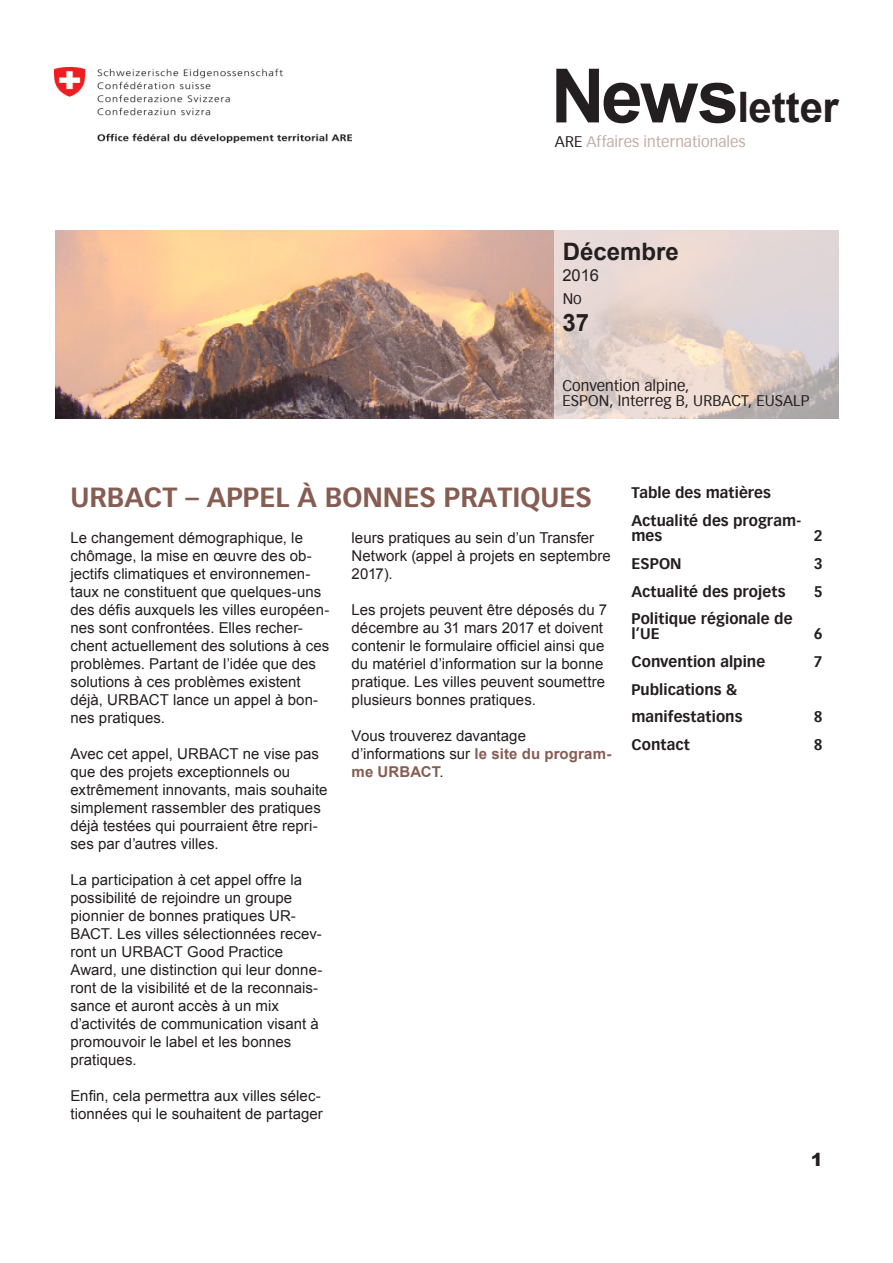
<style>
.page{position:relative;width:893px;height:1263px;background:#fff}
.page>*{position:absolute;margin:0;border:0;box-sizing:border-box;transform-origin:0 0}
.t1{font:700 42px "Arial";color:#231f20}
.Überschrift__nicht_i{font:700 27px "Vectora LH";color:#865d53}
.t2{font:700 24px "Arial";color:#231f20}
.t3{font:900 18px "Arial";color:#231f20}
.t4{font:16.5px "Arial";color:#231f20}
.Fliesstext{font:15px/18px "Arial";letter-spacing:.005em;color:#231f20}
.Inhaltsverzeichnis{font:700 15px/15px "Vectora LH";letter-spacing:.005em;color:#231f20}
.Kontakt_bei_Projekte{font:15px "Vectora LH";letter-spacing:.005em;color:#231f20}
.Kontakt_bei_Projekte-2{font:15px "Vectora LH";letter-spacing:.005em;color:#c3ada5}
.s1{font-size:75px}
.s2{color:#231f20}
.s3{font-weight:700;color:#865d53}
</style>
<div class="page">
<img style="left:54px;top:68px;width:298px;height:74px">
<img style="left:55px;top:230px;width:500px;height:189px">
<svg style="left:555px;top:230px;width:284px;height:189px;background:#e0d2cd"></svg>
<h1 class="t1" style="left:551px;top:80px;width:290px"><span class="s1">News</span>letter</h1>
<p class="Kontakt_bei_Projekte-2" style="left:555px;top:133px;width:192px"><span class="s2">ARE</span> Affaires internationales</p>
<p class="t2" style="left:563px;top:235px;width:118px">Décembre</p>
<p class="t4" style="left:562px;top:264px;width:38px">2016</p>
<p class="t2" style="left:562px;top:307px;width:28px">37</p>
<p class="Kontakt_bei_Projekte" style="left:563px;top:290px;width:21px">No</p>
<p class="Kontakt_bei_Projekte" style="left:562px;top:377px;width:128px">Convention alpine,</p>
<p class="Kontakt_bei_Projekte" style="left:562px;top:392px;width:249px">ESPON, Interreg B, URBACT, EUSALP</p>
<p class="Überschrift__nicht_i" style="left:70px;top:481px;width:523px">URBACT – APPEL À BONNES PRATIQUES</p>
<p class="Fliesstext" style="left:70px;top:529px;width:261px">Le changement démographique, le chômage, la mise en œuvre des ob&shy;jectifs climatiques et environnemen&shy;taux ne constituent que quelques-uns des défis auxquels les villes européen&shy;nes sont confrontées. Elles recher&shy;chent actuellement des solutions à ces problèmes. Partant de l’idée que des solutions à ces problèmes existent déjà, URBACT lance un appel à bon&shy;nes pratiques.</p>
<p class="Fliesstext" style="left:70px;top:745px;width:259px">Avec cet appel, URBACT ne vise pas que des projets exceptionnels ou extrêmement innovants, mais souhaite simplement rassembler des pratiques déjà testées qui pourraient être repri&shy;ses par d’autres villes.</p>
<p class="Fliesstext" style="left:70px;top:871px;width:253px">La participation à cet appel offre la possibilité de rejoindre un groupe pionnier de bonnes pratiques UR-BACT. Les villes sélectionnées recev&shy;ront un URBACT Good Practice Award, une distinction qui leur donne&shy;ront de la visibilité et de la reconnais&shy;sance et auront accès à un mix d’activités de communication visant à promouvoir le label et les bonnes pratiques.</p>
<p class="Fliesstext" style="left:70px;top:1087px;width:254px">Enfin, cela permettra aux villes sélec&shy;tionnées qui le souhaitent de partager</p>
<p class="Fliesstext" style="left:352px;top:529px;width:261px">leurs pratiques au sein d’un Transfer<br>Network (appel à projets en septembre<br>2017).</p>
<p class="Fliesstext" style="left:352px;top:601px;width:257px">Les projets peuvent être déposés du 7 décembre au 31 mars 2017 et doivent contenir le formulaire officiel ainsi que du matériel d’information sur la bonne pratique. Les villes peuvent soumettre plusieurs bonnes pratiques.</p>
<p class="Fliesstext" style="left:352px;top:727px;width:261px">Vous trouverez davantage d’informations sur <span class="s3">le site du program&shy;me URBACT</span>.</p>
<p class="Inhaltsverzeichnis" style="left:631px;top:485px;width:141px">Table des matières</p>
<p class="Inhaltsverzeichnis" style="left:631px;top:513px;width:171px">Actualité des program&shy;mes</p>
<p class="Inhaltsverzeichnis" style="left:814px;top:528px;width:10px">2</p>
<p class="Inhaltsverzeichnis" style="left:631px;top:556px;width:52px">ESPON</p>
<p class="Inhaltsverzeichnis" style="left:814px;top:556px;width:10px">3</p>
<p class="Inhaltsverzeichnis" style="left:631px;top:584px;width:155px">Actualité des projets</p>
<p class="Inhaltsverzeichnis" style="left:814px;top:584px;width:10px">5</p>
<p class="Inhaltsverzeichnis" style="left:631px;top:611px;width:163px">Politique régionale de l’UE</p>
<p class="Inhaltsverzeichnis" style="left:814px;top:626px;width:10px">6</p>
<p class="Inhaltsverzeichnis" style="left:631px;top:654px;width:135px">Convention alpine</p>
<p class="Inhaltsverzeichnis" style="left:814px;top:654px;width:10px">7</p>
<p class="Inhaltsverzeichnis" style="left:631px;top:676px;width:112px;line-height:27px">Publications &amp; manifestations</p>
<p class="Inhaltsverzeichnis" style="left:814px;top:709px;width:10px">8</p>
<p class="Inhaltsverzeichnis" style="left:631px;top:737px;width:60px">Contact</p>
<p class="Inhaltsverzeichnis" style="left:814px;top:737px;width:10px">8</p>
<p class="t3" style="left:811px;top:1147px;width:14px">1</p>
</div>
